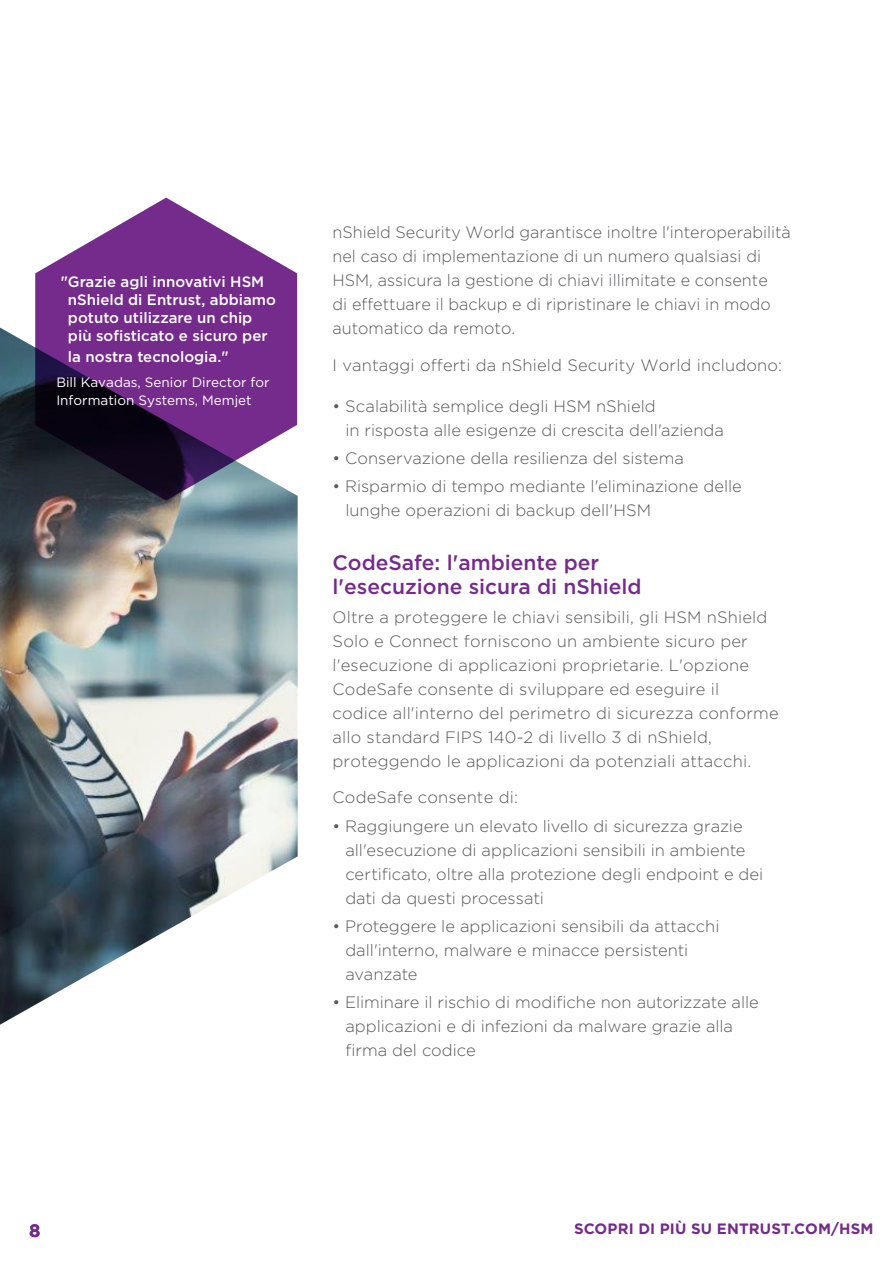
<style>
.page{position:relative;width:893px;height:1263px;background:#fff}
.page>*{position:absolute;margin:0;border:0;box-sizing:border-box;transform-origin:0 0}
._3_Header{font:500 21px/24px "Gotham";color:#742b8b}
.t1{font:700 18px "Gotham";color:#742b8b}
._4_Body_Text{font:300 16.5px/24px "Gotham";color:#57585a}
.t2{font:500 15px/18px "Gotham";color:#fff}
.t3{font:700 15px "Gotham";letter-spacing:.015em;color:#742b8b}
.t4{font:13.5px/18px "Gotham";color:#fff}
</style>
<div class="page">
<img style="left:0;top:328px;width:298px;height:697px">
<svg style="left:35px;top:198px;width:262px;height:303px;background:#744986"></svg>
<p class="t2" style="left:68px;top:272px;width:209px;text-indent:-7px">"Grazie agli innovativi HSM nShield di Entrust, abbiamo potuto utilizzare un chip più sofisticato e sicuro per</p>
<p class="t2" style="left:68px;top:347px;width:162px">la nostra tecnologia."</p>
<p class="t4" style="left:56px;top:373px;width:215px">Bill Kavadas, Senior Director for<br>Information Systems, Memjet</p>
<p class="_4_Body_Text" style="left:333px;top:220px;width:460px">nShield Security World garantisce inoltre l'interoperabilità nel caso di implementazione di un numero qualsiasi di HSM, assicura la gestione di chiavi illimitate e consente<br>di effettuare il backup e di ripristinare le chiavi in modo automatico da remoto.</p>
<p class="_4_Body_Text" style="left:333px;top:353px;width:451px">I vantaggi offerti da nShield Security World includono:</p>
<p class="_4_Body_Text" style="left:345px;top:394px;width:380px;text-indent:-13px">• Scalabilità semplice degli HSM nShield<br>in risposta alle esigenze di crescita dell'azienda</p>
<p class="_4_Body_Text" style="left:333px;top:446px;width:353px">• Conservazione della resilienza del sistema</p>
<p class="_4_Body_Text" style="left:345px;top:474px;width:398px;text-indent:-13px">• Risparmio di tempo mediante l'eliminazione delle lunghe operazioni di backup dell'HSM</p>
<p class="_3_Header" style="left:333px;top:550px;width:311px">CodeSafe: l'ambiente per l'esecuzione sicura di nShield</p>
<p class="_4_Body_Text" style="left:333px;top:604px;width:448px">Oltre a proteggere le chiavi sensibili, gli HSM nShield Solo e Connect forniscono un ambiente sicuro per l'esecuzione di applicazioni proprietarie. L'opzione CodeSafe consente di sviluppare ed eseguire il<br>codice all'interno del perimetro di sicurezza conforme allo standard FIPS 140-2 di livello 3 di nShield, proteggendo le applicazioni da potenziali attacchi.</p>
<p class="_4_Body_Text" style="left:333px;top:785px;width:187px">CodeSafe consente di:</p>
<p class="_4_Body_Text" style="left:345px;top:814px;width:420px;text-indent:-13px">• Raggiungere un elevato livello di sicurezza grazie all'esecuzione di applicazioni sensibili in ambiente certificato, oltre alla protezione degli endpoint e dei dati da questi processati</p>
<p class="_4_Body_Text" style="left:345px;top:914px;width:376px;text-indent:-13px">• Proteggere le applicazioni sensibili da attacchi dall'interno, malware e minacce persistenti avanzate</p>
<p class="_4_Body_Text" style="left:345px;top:990px;width:415px;text-indent:-13px">• Eliminare il rischio di modifiche non autorizzate alle applicazioni e di infezioni da malware grazie alla firma del codice</p>
<p class="t1" style="left:29px;top:1218px;width:13px">8</p>
<p class="t3" style="left:574px;top:1219px;width:301px">SCOPRI DI PIÙ SU ENTRUST.COM/HSM</p>
</div>
